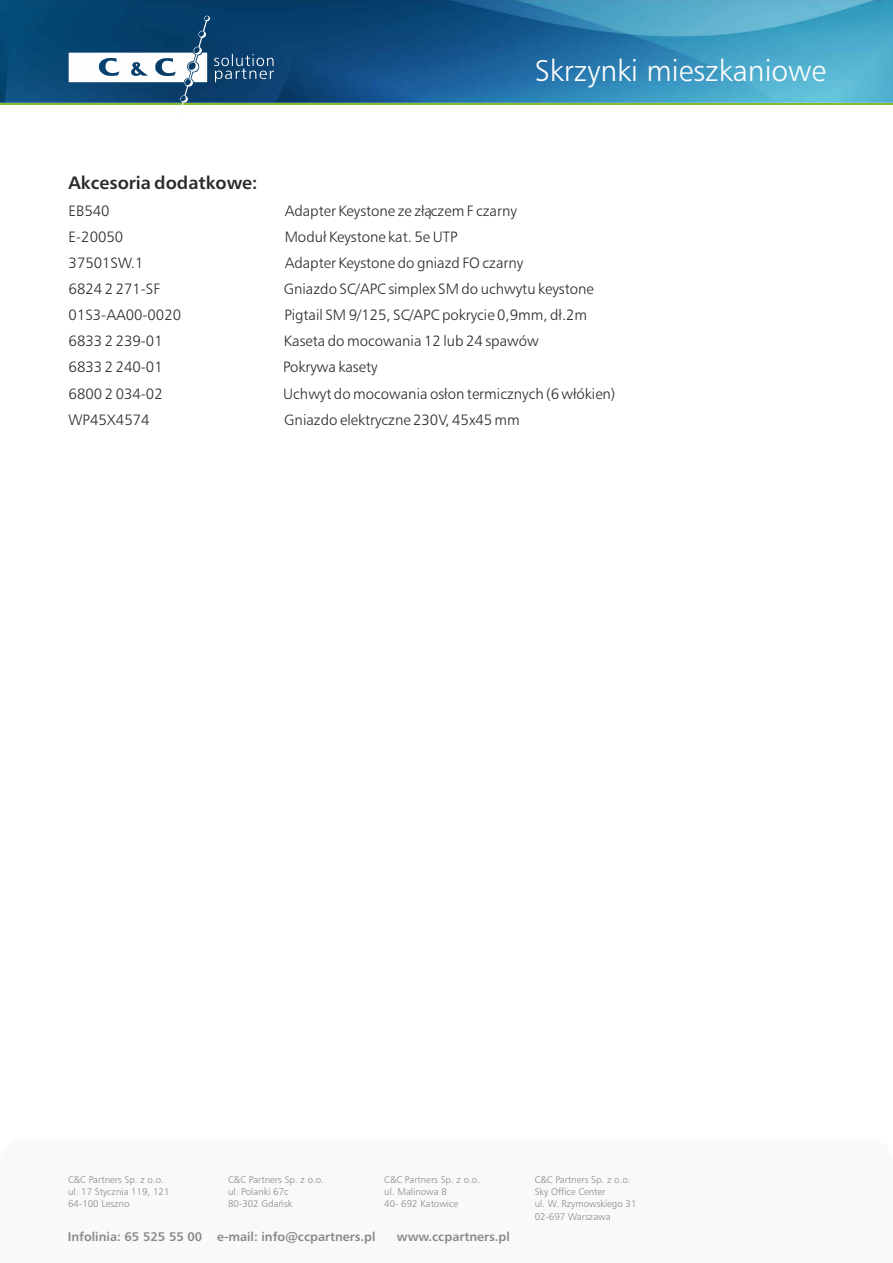
<style>
.page{position:relative;width:893px;height:1263px;background:#fff}
.page>*{position:absolute;margin:0;border:0;box-sizing:border-box;transform-origin:0 0}
.t1{font:30.15px "Humanist 777 Lt AT";color:#fefefe}
.t2{font:18px "Humanist 777 AT Bold";color:#2b2a29}
.t3{font:15px "Humanist 777 Lt AT";color:#2b2a29}
.t4{font:12.45px "Humanist 777 AT Bold";color:#898989}
.t5{font:9.75px/12.5px "Humanist 777 Lt AT";color:#898989}
</style>
<div class="page">
<svg style="left:0;top:102px;width:893px;height:3px;background:#73b060"></svg>
<img style="left:0;top:0;width:893px;height:102px">
<svg style="left:69px;top:16px;width:205px;height:89px"></svg>
<h1 class="t1" style="left:535px;top:58px;width:293px">Skrzynki mieszkaniowe</h1>
<p class="t2" style="left:69px;top:175px;width:190px">Akcesoria dodatkowe:</p>
<p class="t3" style="left:69px;top:204px;width:42px">EB540</p>
<p class="t3" style="left:285px;top:204px;width:234px">Adapter Keystone ze złączem F czarny</p>
<p class="t3" style="left:69px;top:231px;width:56px">E-20050</p>
<p class="t3" style="left:285px;top:231px;width:174px">Moduł Keystone kat. 5e UTP</p>
<p class="t3" style="left:69px;top:257px;width:76px">37501SW.1</p>
<p class="t3" style="left:285px;top:257px;width:240px">Adapter Keystone do gniazd FO czarny</p>
<p class="t3" style="left:69px;top:283px;width:93px">6824 2 271-SF</p>
<p class="t3" style="left:284px;top:283px;width:311px">Gniazdo SC/APC simplex SM do uchwytu keystone</p>
<p class="t3" style="left:69px;top:309px;width:114px">01S3-AA00-0020</p>
<p class="t3" style="left:284px;top:309px;width:304px">Pigtail SM 9/125, SC/APC pokrycie 0,9mm, dł.2m</p>
<p class="t3" style="left:69px;top:335px;width:96px">6833 2 239-01</p>
<p class="t3" style="left:284px;top:335px;width:256px">Kaseta do mocowania 12 lub 24 spawów</p>
<p class="t3" style="left:69px;top:361px;width:96px">6833 2 240-01</p>
<p class="t3" style="left:283px;top:361px;width:96px">Pokrywa kasety</p>
<p class="t3" style="left:69px;top:387px;width:96px">6800 2 034-02</p>
<p class="t3" style="left:283px;top:387px;width:334px">Uchwyt do mocowania osłon termicznych (6 włókien)</p>
<p class="t3" style="left:69px;top:413px;width:82px">WP45X4574</p>
<p class="t3" style="left:284px;top:413px;width:237px">Gniazdo elektryczne 230V, 45x45 mm</p>
<p class="t5" style="left:68px;top:1174px;width:103px">C&amp;C Partners Sp. z o.o. ul. 17 Stycznia 119, 121<br>64-100 Leszno</p>
<p class="t5" style="left:228px;top:1174px;width:97px">C&amp;C Partners Sp. z o.o. ul. Polanki 67c<br>80-302 Gdańsk</p>
<p class="t5" style="left:384px;top:1174px;width:97px">C&amp;C Partners Sp. z o.o. ul. Malinowa 8<br>40- 692 Katowice</p>
<p class="t5" style="left:535px;top:1174px;width:103px">C&amp;C Partners Sp. z o.o.<br>Sky Office Center<br>ul. W. Rzymowskiego 31<br>02-697 Warszawa</p>
<p class="t4" style="left:68px;top:1231px;width:309px">Infolinia: 65 525 55 00 e-mail: info@ccpartners.pl</p>
<p class="t4" style="left:397px;top:1231px;width:115px">www.ccpartners.pl</p>
</div>
